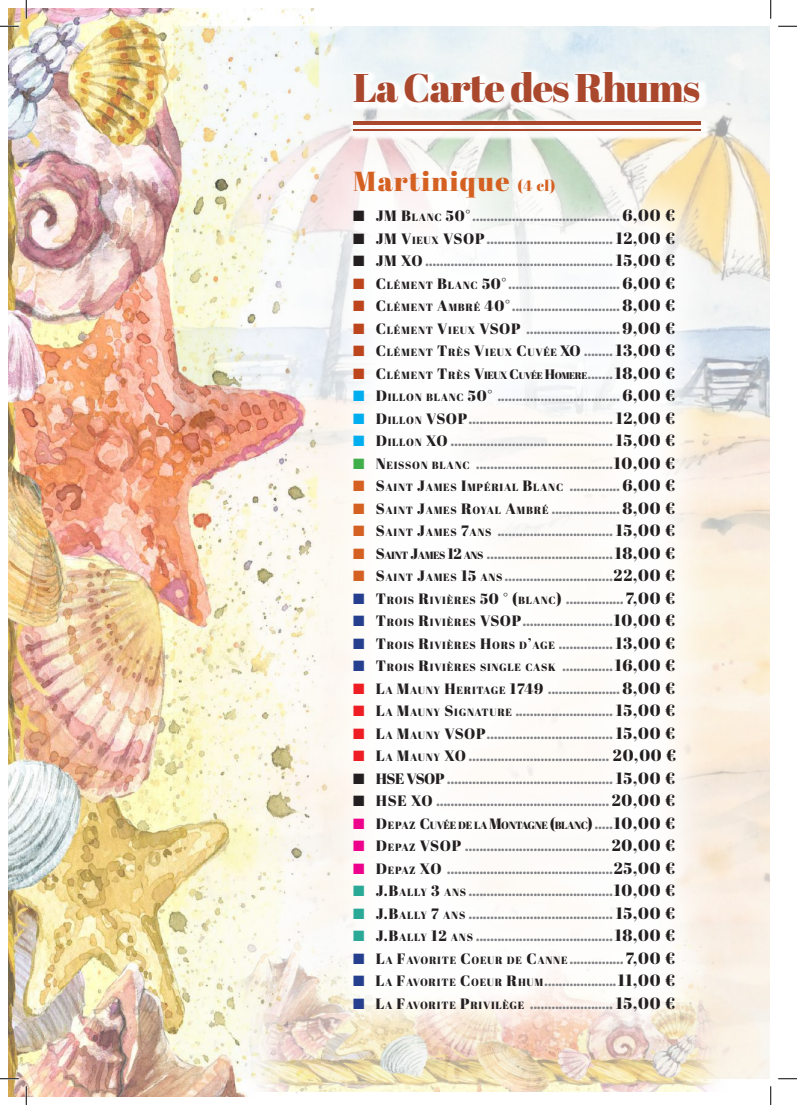
<style>
.page{position:relative;width:797px;height:1105px;background:#fff}
.page>*{position:absolute;margin:0;border:0;box-sizing:border-box;transform-origin:0 0}
.t1{font:40px "Abril Fatface";letter-spacing:-.025em;color:#aa482e}
.t2{font:27.5px "Abril Fatface";letter-spacing:.05em;color:#d46022}
.t3{font:15px "Abril Fatface";letter-spacing:.04em;color:#808285}
.t4{font:10.5px "Abril Fatface";letter-spacing:.07em;color:#231f20}
.t5{font:10.5px "Abril Fatface";letter-spacing:-.035em;color:#231f20}
.s1{font-size:15px}
.s2{color:#231f20}
.s3{font-size:10.5px;color:#231f20}
.s4{font-size:16.25px;color:#231f20}
.s5{color:#bd451e}
.s6{font-size:15px;color:#808285}
.s7{font-size:16.25px}
.s8{font-size:13.75px}
.s9{font-size:9.62px}
.s10{color:#00aeef}
.s11{color:#40ae49}
.s12{color:#d46022}
.s13{color:#253f8e}
.s14{color:#ee1d23}
.s15{color:#ed028c}
.s16{color:#2ba997}
</style>
<div class="page">
<img style="left:506px;top:26px;width:263px;height:1053px">
<img style="left:9px;top:9px;width:497px;height:1087px">
<div style="left:348px;top:67px;width:362px;height:74px;background:#fff;opacity:.91"></div>
<hr style="left:353px;top:129px;width:347px;height:2px;background:#aa482e">
<hr style="left:353px;top:121px;width:347px;height:4px;background:#aa482e">
<img style="left:202px;top:901px;width:524px;height:190px">
<svg style="left:314px;top:133px;width:406px;height:922px"></svg>
<svg style="left:0;top:25px;width:19px;height:2px"></svg>
<svg style="left:778px;top:25px;width:19px;height:2px"></svg>
<svg style="left:0;top:1078px;width:19px;height:1px"></svg>
<svg style="left:778px;top:1078px;width:19px;height:1px"></svg>
<svg style="left:25px;top:0;width:2px;height:19px"></svg>
<svg style="left:25px;top:1086px;width:2px;height:19px"></svg>
<svg style="left:770px;top:0;width:1px;height:19px"></svg>
<svg style="left:770px;top:1086px;width:1px;height:19px"></svg>
<h1 class="t1" style="left:353px;top:60px;width:348px">La Carte des Rhums</h1>
<h2 class="t2" style="left:353px;top:162px;width:203px">Martinique <span class="s1">(4</span> <span class="s1">cl)</span></h2>
<p class="t3" style="left:353px;top:205px;width:323px"><span class="s2">■ JM B</span><span class="s3">LANC</span> <span class="s2">50°</span>......................................... <span class="s4">6,00 €</span></p>
<p class="t3" style="left:353px;top:228px;width:323px"><span class="s2">■ JM V</span><span class="s3">IEUX</span> <span class="s2">VSOP</span>................................... <span class="s4">12,00 €</span></p>
<p class="t3" style="left:353px;top:250px;width:323px"><span class="s2">■ JM XO</span> .................................................... <span class="s4">15,00 €</span></p>
<p class="t3" style="left:353px;top:273px;width:323px"><span class="s5">■</span> <span class="s2">C</span> <span class="s3">LÉMENT</span> <span class="s2">B</span><span class="s3">LANC</span> <span class="s2">50°</span>............................... <span class="s4">6,00 €</span></p>
<p class="t3" style="left:353px;top:295px;width:323px"><span class="s5">■</span> <span class="s2">C</span> <span class="s3">LÉMENT</span> <span class="s2">A</span><span class="s3">MB RÉ</span> <span class="s2">40°</span>.............................. <span class="s4">8,00 €</span></p>
<p class="t3" style="left:353px;top:318px;width:323px"><span class="s5">■</span> <span class="s2">C</span> <span class="s3">LÉMENT</span> <span class="s2">V</span><span class="s3">IEUX</span> <span class="s2">VSOP</span> .......................... <span class="s4">9,00 €</span></p>
<p class="t4" style="left:353px;top:345px;width:323px"><span class="s5">■</span> <span class="s1">C</span>LÉMENT <span class="s1">T</span>RÈS <span class="s1">V</span>IEUX <span class="s1">C</span>UVÉE <span class="s1">XO</span> <span class="s6">........</span><span class="s7">13,00 €</span></p>
<p class="t4" style="left:353px;top:368px;width:323px"><span class="s5">■</span> <span class="s1">C</span> LÉMENT <span class="s1">T</span>RÈS <span class="s1">V</span>IEUX <span class="s8">C</span><span class="s9">UVÉE</span> <span class="s8">H</span><span class="s9">OMERE</span><span class="s6">.......</span><span class="s7">18,00 €</span></p>
<p class="t3" style="left:353px;top:385px;width:323px"><span class="s10">■</span> <span class="s2">D</span><span class="s3">ILLO N BLANC</span> <span class="s2">50°</span> .................................. <span class="s4">6,00 €</span></p>
<p class="t3" style="left:353px;top:408px;width:323px"><span class="s10">■</span> <span class="s2">D</span><span class="s3">ILLO N</span> <span class="s2">VSOP</span>........................................ <span class="s4">12,00 €</span></p>
<p class="t3" style="left:353px;top:430px;width:323px"><span class="s10">■</span> <span class="s2">D</span><span class="s3">ILLO N</span> <span class="s2">XO</span> ............................................. <span class="s4">15,00 €</span></p>
<p class="t4" style="left:353px;top:458px;width:53px"><span class="s11">■</span> <span class="s1">N</span>EISSO</p>
<p class="t3" style="left:421px;top:453px;width:256px"><span class="s3">N BLANC</span> ......................................<span class="s4">10,00 €</span></p>
<p class="t4" style="left:353px;top:480px;width:323px"><span class="s12">■</span> <span class="s1">S</span>AINT <span class="s1">J</span>AMES <span class="s1">I</span>MPÉRIAL <span class="s1">B</span>LANC <span class="s6">..............</span><span class="s7">6,00 €</span></p>
<p class="t3" style="left:353px;top:498px;width:323px"><span class="s12">■</span> <span class="s2">S</span><span class="s3">AINT</span> <span class="s2">J</span><span class="s3">AMES</span> <span class="s2">R</span><span class="s3">OYAL</span> <span class="s2">A</span><span class="s3">MBRÉ</span> ...................<span class="s4">8,00 €</span></p>
<p class="t3" style="left:353px;top:520px;width:323px"><span class="s12">■</span> <span class="s2">S</span><span class="s3">AINT</span> <span class="s2">J</span><span class="s3">AMES</span> <span class="s2">7</span><span class="s3">ANS</span> ................................ <span class="s4">15,00 €</span></p>
<p class="t3" style="left:353px;top:543px;width:323px"><span class="s12">■</span> <span class="s2">S</span><span class="s3">AINT</span> <span class="s2">J</span><span class="s3">AMES</span> <span class="s2">12</span> <span class="s3">ANS</span> ................................... <span class="s4">18,00 €</span></p>
<p class="t3" style="left:353px;top:565px;width:323px"><span class="s12">■</span> <span class="s2">S</span><span class="s3">AINT</span> <span class="s2">J</span><span class="s3">AMES</span> <span class="s2">15</span> <span class="s3">ANS</span> ..............................<span class="s4">22,00 €</span></p>
<p class="t4" style="left:353px;top:593px;width:323px"><span class="s13">■</span> <span class="s1">T</span>ROIS <span class="s1">R</span>IVIÈRES <span class="s1">50 ° (</span>BLANC<span class="s1">)</span> <span class="s6">................</span><span class="s7">7,00 €</span></p>
<p class="t3" style="left:353px;top:610px;width:323px"><span class="s13">■</span> <span class="s2">T</span> <span class="s3">RO IS</span> <span class="s2">R</span><span class="s3">IVIÈRES</span> <span class="s2">VSOP</span>.........................<span class="s4">10,00 €</span></p>
<p class="t4" style="left:353px;top:638px;width:323px"><span class="s13">■</span> <span class="s1">T</span>ROIS <span class="s1">R</span>IVIÈRES <span class="s1">H</span>ORS D<span class="s1">’</span>AGE <span class="s6">...............</span><span class="s7">13,00 €</span></p>
<p class="t4" style="left:353px;top:660px;width:323px"><span class="s13">■</span> <span class="s1">T</span>ROIS <span class="s1">R</span>IVIÈRES SINGLE CASK <span class="s6">..............</span><span class="s7">16,00 €</span></p>
<p class="t3" style="left:353px;top:678px;width:323px"><span class="s14">■</span> <span class="s2">L</span> <span class="s3">A</span> <span class="s2">M</span><span class="s3">AUNY</span> <span class="s2">H</span><span class="s3">ERITAGE</span> <span class="s2">1749</span> .................... <span class="s4">8,00 €</span></p>
<p class="t3" style="left:353px;top:700px;width:323px"><span class="s14">■</span> <span class="s2">L</span> <span class="s3">A</span> <span class="s2">M</span><span class="s3">AUNY</span> <span class="s2">S</span><span class="s3">IGNATURE</span> ........................... <span class="s4">15,00 €</span></p>
<p class="t3" style="left:353px;top:723px;width:323px"><span class="s14">■</span> <span class="s2">L</span> <span class="s3">A</span> <span class="s2">M</span><span class="s3">AUNY</span> <span class="s2">VSOP</span>................................... <span class="s4">15,00 €</span></p>
<p class="t3" style="left:353px;top:745px;width:324px"><span class="s14">■</span> <span class="s2">L</span> <span class="s3">A</span> <span class="s2">M</span><span class="s3">AUNY</span> <span class="s2">XO</span> ....................................... <span class="s4">20,00 €</span></p>
<p class="t3" style="left:353px;top:768px;width:323px"><span class="s2">■ HSE VSOP</span> .............................................. <span class="s4">15,00 €</span></p>
<p class="t3" style="left:353px;top:790px;width:323px"><span class="s2">■ HSE XO</span> ................................................ <span class="s4">20,00 €</span></p>
<p class="t5" style="left:353px;top:818px;width:323px"><span class="s15">■</span> <span class="s1">D</span>EPAZ <span class="s1">C</span>UVÉE DE LA <span class="s1">M</span>ONTAGNE <span class="s1">(</span>BLANC<span class="s1">)</span><span class="s6">.....</span><span class="s7">10,00 €</span></p>
<p class="t3" style="left:353px;top:835px;width:323px"><span class="s15">■</span> <span class="s2">D</span><span class="s3">EPAZ</span> <span class="s2">VSOP</span> ........................................ <span class="s4">20,00 €</span></p>
<p class="t3" style="left:353px;top:858px;width:323px"><span class="s15">■</span> <span class="s2">D</span><span class="s3">EPAZ</span> <span class="s2">XO</span> ..............................................<span class="s4">25,00 €</span></p>
<p class="t3" style="left:353px;top:880px;width:323px"><span class="s16">■</span> <span class="s2">J.B</span><span class="s3">ALLY</span> <span class="s2">3</span> <span class="s3">ANS</span> ........................................<span class="s4">10,00 €</span></p>
<p class="t3" style="left:353px;top:903px;width:323px"><span class="s16">■</span> <span class="s2">J.B</span><span class="s3">ALLY</span> <span class="s2">7</span> <span class="s3">ANS</span> ........................................ <span class="s4">15,00 €</span></p>
<p class="t3" style="left:353px;top:925px;width:323px"><span class="s16">■</span> <span class="s2">J.B</span><span class="s3">ALLY</span> <span class="s2">12</span> <span class="s3">ANS</span> ...................................... <span class="s4">18,00 €</span></p>
<p class="t4" style="left:353px;top:953px;width:323px"><span class="s13">■</span> <span class="s1">L</span>A <span class="s1">F</span>AVORITE <span class="s1">C</span> OEUR DE <span class="s1">C</span> ANNE<span class="s6">...............</span><span class="s7">7,00 €</span></p>
<p class="t3" style="left:353px;top:970px;width:323px"><span class="s13">■</span> <span class="s2">L</span><span class="s3">A</span> <span class="s2">F</span><span class="s3">AVO RITE</span> <span class="s2">C</span> <span class="s3">OEUR</span> <span class="s2">R</span><span class="s3">HUM</span>....................<span class="s4">11,00 €</span></p>
<p class="t3" style="left:353px;top:993px;width:323px"><span class="s13">■</span> <span class="s2">L</span> <span class="s3">A</span> <span class="s2">F</span><span class="s3">AVO RITE</span> <span class="s2">P</span><span class="s3">RIVILÈGE</span> ....................... <span class="s4">15,00 €</span></p>
</div>
